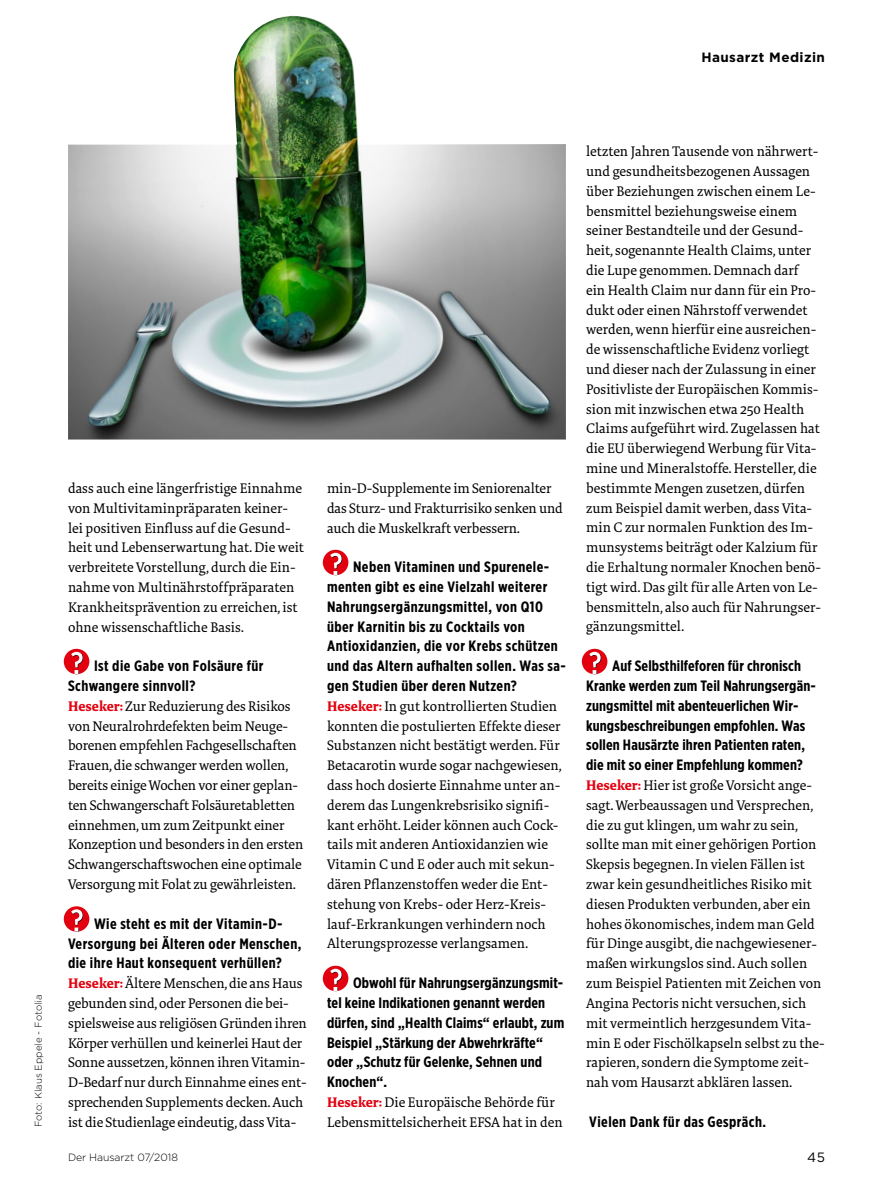
<style>
.page{position:relative;width:893px;height:1191px;background:#fff}
.page>*{position:absolute;margin:0;border:0;box-sizing:border-box;transform-origin:0 0}
.t1{font:700 15px/19.8px "Gotham X Narrow";letter-spacing:.03em;color:#000}
.t2{font:700 15px/19.8px "Gotham X Narrow";letter-spacing:.01em;color:#000}
.t3{font:14.25px/19.8px "Tundra Pro";color:#000}
.t4{font:700 13.5px "Gotham";letter-spacing:.03em;color:#000}
.t5{font:13.5px "Gotham";color:#000}
.t6{font:300 10.5px "Gotham";letter-spacing:-.01em;color:#000}
.t7{font:300 9.75px "Gotham";color:#000}
.s1{font-weight:700;color:#e3000f}
</style>
<div class="page">
<div style="left:64px;top:649px;width:25px;height:25px;background:#e3000f;border-radius:50%"></div>
<svg style="left:71px;top:652px;width:12px;height:22px"></svg>
<div style="left:64px;top:906px;width:25px;height:25px;background:#e3000f;border-radius:50%"></div>
<svg style="left:71px;top:909px;width:12px;height:22px"></svg>
<div style="left:323px;top:550px;width:25px;height:25px;background:#e3000f;border-radius:50%"></div>
<svg style="left:330px;top:553px;width:12px;height:22px"></svg>
<div style="left:323px;top:965px;width:25px;height:26px;background:#e3000f;border-radius:50%"></div>
<svg style="left:330px;top:968px;width:12px;height:23px"></svg>
<div style="left:582px;top:649px;width:25px;height:25px;background:#e3000f;border-radius:50%"></div>
<svg style="left:589px;top:652px;width:12px;height:22px"></svg>
<img style="left:68px;top:16px;width:498px;height:423px">
<p class="t4" style="left:701px;top:48px;width:125px">Hausarzt Medizin</p>
<p class="t7" style="left:32px;top:1127px;width:134px;rotate:-90deg">Foto: Klaus Eppele - Fotolia</p>
<p class="t3" style="left:68px;top:478px;width:237px">dass auch eine längerfristige Einnahme von Multivitaminpräparaten keiner&shy;lei positiven Einfluss auf die Gesund&shy;heit und Lebenserwartung hat. Die weit verbreitete Vorstellung, durch die Ein&shy;nahme von Multinährstoffpräparaten Krankheitsprävention zu erreichen, ist ohne wissenschaftliche Basis.</p>
<p class="t1" style="left:68px;top:656px;width:197px;text-indent:26px">Ist die Gabe von Folsäure für<br>Schwangere sinnvoll?</p>
<p class="t3" style="left:68px;top:696px;width:237px"><span class="s1">Heseker:</span> Zur Reduzierung des Risikos von Neuralrohrdefekten beim Neuge&shy;borenen empfehlen Fachgesellschaften Frauen, die schwanger werden wollen, bereits einige Wochen vor einer geplan&shy;ten Schwangerschaft Folsäuretabletten einnehmen, um zum Zeitpunkt einer Konzeption und besonders in den ersten Schwangerschaftswochen eine optimale Versorgung mit Folat zu gewährleisten.</p>
<p class="t1" style="left:68px;top:913px;width:235px;text-indent:26px">Wie steht es mit der Vitamin-D-<br>Versorgung bei Älteren oder Menschen, die ihre Haut konsequent verhüllen?</p>
<p class="t3" style="left:68px;top:973px;width:240px"><span class="s1">Heseker:</span> Ältere Menschen, die ans Haus gebunden sind, oder Personen die bei&shy;spielsweise aus religiösen Gründen ihren Körper verhüllen und keinerlei Haut der Sonne aussetzen, können ihren Vitamin-D-Bedarf nur durch Einnahme eines ent&shy;sprechenden Supplements decken. Auch ist die Studienlage eindeutig, dass Vita-</p>
<p class="t6" style="left:68px;top:1150px;width:111px">Der Hausarzt 07/2018</p>
<p class="t3" style="left:327px;top:478px;width:237px">min-D-Supplemente im Seniorenalter das Sturz- und Frakturrisiko senken und auch die Muskelkraft verbessern.</p>
<p class="t1" style="left:327px;top:557px;width:240px;text-indent:26px">Neben Vitaminen und Spurenele&shy;menten gibt es eine Vielzahl weiterer Nahrungsergänzungsmittel, von Q10 über Karnitin bis zu Cocktails von Antioxidanzien, die vor Krebs schützen und das Altern aufhalten sollen. Was sa&shy;gen Studien über deren Nutzen?</p>
<p class="t3" style="left:327px;top:696px;width:236px"><span class="s1">Heseker:</span> In gut kontrollierten Studien konnten die postulierten Effekte dieser Substanzen nicht bestätigt werden. Für Betacarotin wurde sogar nachgewiesen, dass hoch dosierte Einnahme unter an&shy;derem das Lungenkrebsrisiko signifi&shy;kant erhöht. Leider können auch Cock&shy;tails mit anderen Antioxidanzien wie Vitamin C und E oder auch mit sekun&shy;dären Pflanzenstoffen weder die Ent&shy;stehung von Krebs- oder Herz-Kreis&shy;lauf-Erkrankungen verhindern noch Alterungsprozesse verlangsamen.</p>
<p class="t2" style="left:327px;top:972px;width:239px;text-indent:26px">Obwohl für Nahrungsergänzungsmit&shy;tel keine Indikationen genannt werden dürfen, sind „Health Claims“ erlaubt, zum Beispiel „Stärkung der Abwehrkräfte“ oder „Schutz für Gelenke, Sehnen und Knochen“.</p>
<p class="t3" style="left:327px;top:1092px;width:237px"><span class="s1">Heseker:</span> Die Europäische Behörde für<br>Lebensmittelsicherheit EFSA hat in den</p>
<p class="t3" style="left:586px;top:142px;width:237px">letzten Jahren Tausende von nährwert&shy;und gesundheitsbezogenen Aussagen über Beziehungen zwischen einem Le&shy;bensmittel beziehungsweise einem seiner Bestandteile und der Gesund&shy;heit, sogenannte Health Claims, unter die Lupe genommen. Demnach darf ein Health Claim nur dann für ein Pro&shy;dukt oder einen Nährstoff verwendet werden, wenn hierfür eine ausreichen&shy;de wissenschaftliche Evidenz vorliegt und dieser nach der Zulassung in einer Positivliste der Europäischen Kommis&shy;sion mit inzwischen etwa 250 Health Claims aufgeführt wird. Zugelassen hat die EU überwiegend Werbung für Vita&shy;mine und Mineralstoffe. Hersteller, die bestimmte Mengen zusetzen, dürfen zum Beispiel damit werben, dass Vita&shy;min C zur normalen Funktion des Im&shy;munsystems beiträgt oder Kalzium für die Erhaltung normaler Knochen benö&shy;tigt wird. Das gilt für alle Arten von Le&shy;bensmitteln, also auch für Nahrungser&shy;gänzungsmittel.</p>
<p class="t2" style="left:586px;top:656px;width:231px;text-indent:26px">Auf Selbsthilfeforen für chronisch Kranke werden zum Teil Nahrungsergän&shy;zungsmittel mit abenteuerlichen Wir&shy;kungsbeschreibungen empfohlen. Was sollen Hausärzte ihren Patienten raten, die mit so einer Empfehlung kommen?</p>
<p class="t3" style="left:586px;top:775px;width:240px"><span class="s1">Heseker:</span> Hier ist große Vorsicht ange&shy;sagt. Werbeaussagen und Versprechen, die zu gut klingen, um wahr zu sein, sollte man mit einer gehörigen Portion Skepsis begegnen. In vielen Fällen ist zwar kein gesundheitliches Risiko mit diesen Produkten verbunden, aber ein hohes ökonomisches, indem man Geld für Dinge ausgibt, die nachgewiesener&shy;maßen wirkungslos sind. Auch sollen zum Beispiel Patienten mit Zeichen von Angina Pectoris nicht versuchen, sich mit vermeintlich herzgesundem Vita&shy;min E oder Fischölkapseln selbst zu the&shy;rapieren, sondern die Symptome zeit&shy;nah vom Hausarzt abklären lassen.</p>
<p class="t1" style="left:589px;top:1111px;width:178px">Vielen Dank für das Gespräch.</p>
<p class="t5" style="left:807px;top:1148px;width:19px">45</p>
</div>
